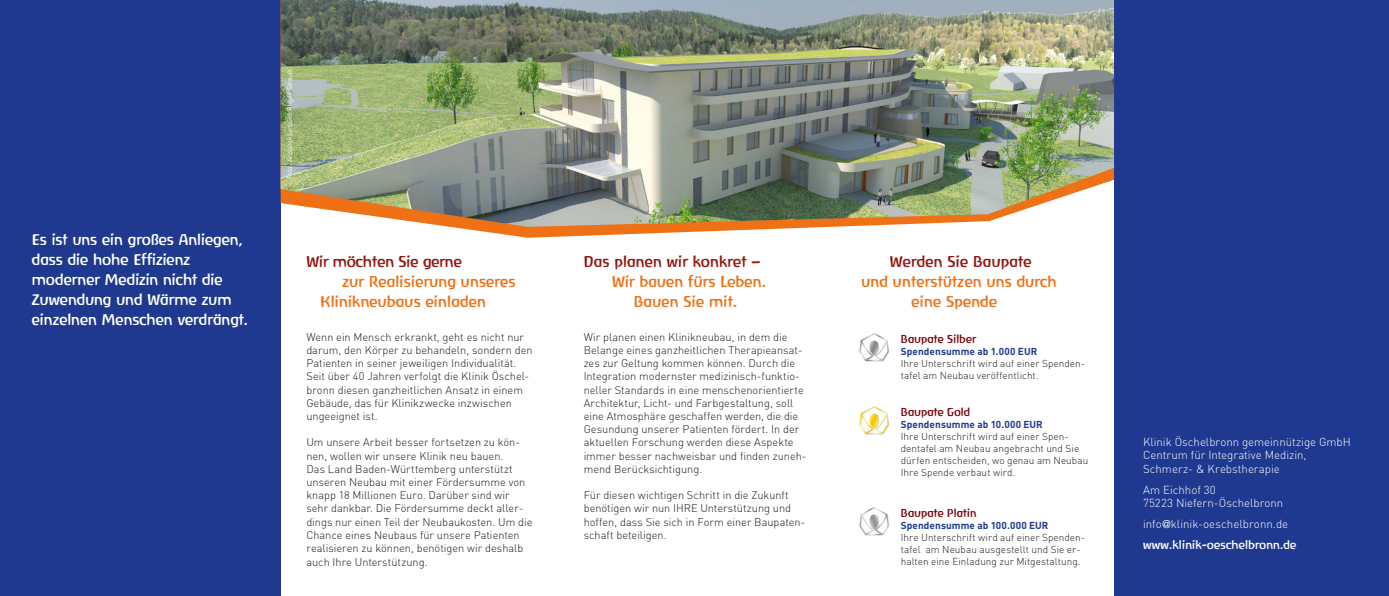
<style>
.page{position:relative;width:1389px;height:596px;background:#fff}
.page>*{position:absolute;margin:0;border:0;box-sizing:border-box;transform-origin:0 0}
.t1{font:15px/20px "Baar Antropos Aidfont";letter-spacing:-.015em;color:#fff}
.t2{font:15px/20px "Baar Antropos Aidfont";color:#ee7116}
.t3{font:15px "Baar Antropos Aidfont";color:#92150f}
.t4{font:15px "Baar Antropos Aidfont";letter-spacing:-.02em;color:#92150f}
.t5{font:300 11.5px/13.2px "FFDIN";color:#fff}
.t6{font:11.5px "Baar Antropos Aidfont";color:#fff}
.t7{font:300 11px/13.2px "FFDIN";color:#1a1a18}
.t8{font:11px "Baar Antropos Aidfont";color:#790009}
.t9{font:300 10px/12px "FFDIN";letter-spacing:.005em;color:#1a1a18}
.t10{font:700 10px "FFDIN";letter-spacing:.01em;color:#1e398f}
.t11{font:7px "FFDIN";color:#fff}
.s1{font-family:"Helvetica Neue";font-weight:400;font-size:11px}
</style>
<div class="page">
<div style="left:0;top:0;width:281px;height:595px;background:#1e398f"></div>
<div style="left:1114px;top:0;width:275px;height:595px;background:#1e398f"></div>
<svg style="left:452px;top:227px;width:373px;height:10px"></svg>
<img style="left:281px;top:0;width:833px;height:227px">
<img style="left:859px;top:333px;width:30px;height:29px">
<img style="left:859px;top:406px;width:30px;height:29px">
<img style="left:859px;top:507px;width:30px;height:29px">
<h1 class="t1" style="left:32px;top:229px;width:218px">Es ist uns ein großes Anliegen, dass die hohe Effizienz moderner Medizin nicht die<br>Zuwendung und Wärme zum einzelnen Menschen verdrängt.</h1>
<p class="t11" style="left:285px;top:179px;width:111px;rotate:-90deg">Foto: Architekturbüro Roger Strauß</p>
<h1 class="t4" style="left:306px;top:252px;width:157px">Wir möchten Sie gerne</h1>
<h1 class="t2" style="left:321px;top:271px;width:197px;text-indent:22px">zur Realisierung unseres<br>Klinikneubaus einladen</h1>
<p class="t7" style="left:306px;top:330px;width:228px">Wenn ein Mensch erkrankt, geht es nicht nur darum, den Körper zu behandeln, sondern den Patienten in seiner jeweiligen Individualität.<br>Seit über 40 Jahren verfolgt die Klinik Öschel&shy;bronn diesen ganzheitlichen Ansatz in einem Gebäude, das für Klinikzwecke inzwischen ungeeignet ist.</p>
<p class="t7" style="left:306px;top:435px;width:228px">Um unsere Arbeit besser fortsetzen zu kön&shy;nen, wollen wir unsere Klinik neu bauen.<br>Das Land Baden-Württemberg unterstützt unseren Neubau mit einer Fördersumme von knapp 18 Millionen Euro. Darüber sind wir sehr dankbar. Die Fördersumme deckt aller&shy;dings nur einen Teil der Neubaukosten. Um die Chance eines Neubaus für unsere Patienten realisieren zu können, benötigen wir deshalb auch Ihre Unterstützung.</p>
<h1 class="t3" style="left:584px;top:252px;width:179px">Das planen wir konkret –</h1>
<h1 class="t2" style="left:612px;top:271px;width:156px;text-align:center">Wir bauen fürs Leben.<br>Bauen Sie mit.</h1>
<p class="t7" style="left:584px;top:330px;width:224px">Wir planen einen Klinikneubau, in dem die Belange eines ganzheitlichen Therapieansat&shy;zes zur Geltung kommen können. Durch die Integration modernster medizinisch-funktio&shy;neller Standards in eine menschenorientierte Architektur, Licht- und Farbgestaltung, soll eine Atmosphäre geschaffen werden, die die Gesundung unserer Patienten fördert. In der aktuellen Forschung werden diese Aspekte immer besser nachweisbar und finden zuneh&shy;mend Berücksichtigung.</p>
<p class="t7" style="left:584px;top:488px;width:223px">Für diesen wichtigen Schritt in die Zukunft benötigen wir nun IHRE Unterstützung und hoffen, dass Sie sich in Form einer Baupaten&shy;schaft beteiligen.</p>
<h1 class="t3" style="left:890px;top:252px;width:143px">Werden Sie Baupate</h1>
<h1 class="t2" style="left:912px;top:271px;width:147px;text-indent:-50px">und unterstützen uns durch eine Spende</h1>
<p class="t8" style="left:901px;top:331px;width:77px">Baupate Silber</p>
<p class="t10" style="left:901px;top:344px;width:138px">Spendensumme ab 1.000 EUR</p>
<p class="t9" style="left:901px;top:356px;width:186px">Ihre Unterschrift wird auf einer Spenden&shy;tafel am Neubau veröffentlicht.</p>
<p class="t8" style="left:901px;top:405px;width:71px">Baupate Gold</p>
<p class="t10" style="left:901px;top:417px;width:143px">Spendensumme ab 10.000 EUR</p>
<p class="t9" style="left:901px;top:430px;width:189px">Ihre Unterschrift wird auf einer Spen&shy;dentafel am Neubau angebracht und Sie dürfen entscheiden, wo genau am Neubau Ihre Spende verbaut wird.</p>
<p class="t8" style="left:901px;top:505px;width:77px">Baupate Platin</p>
<p class="t10" style="left:901px;top:518px;width:149px">Spendensumme ab 100.000 EUR</p>
<p class="t9" style="left:901px;top:530px;width:186px">Ihre Unterschrift wird auf einer Spenden&shy;tafel am Neubau ausgestellt und Sie er&shy;halten eine Einladung zur Mitgestaltung.</p>
<p class="t5" style="left:1143px;top:435px;width:209px">Klinik Öschelbronn gemeinnützige GmbH<br>Centrum für Integrative Medizin,<br>Schmerz- &amp; Krebstherapie</p>
<p class="t5" style="left:1143px;top:482px;width:142px">Am Eichhof 30<br>75223 Niefern-Öschelbronn</p>
<p class="t5" style="left:1143px;top:517px;width:147px">info<span class="s1">@</span>klinik-oeschelbronn.de</p>
<p class="t6" style="left:1143px;top:538px;width:155px">www.klinik-oeschelbronn.de</p>
</div>
